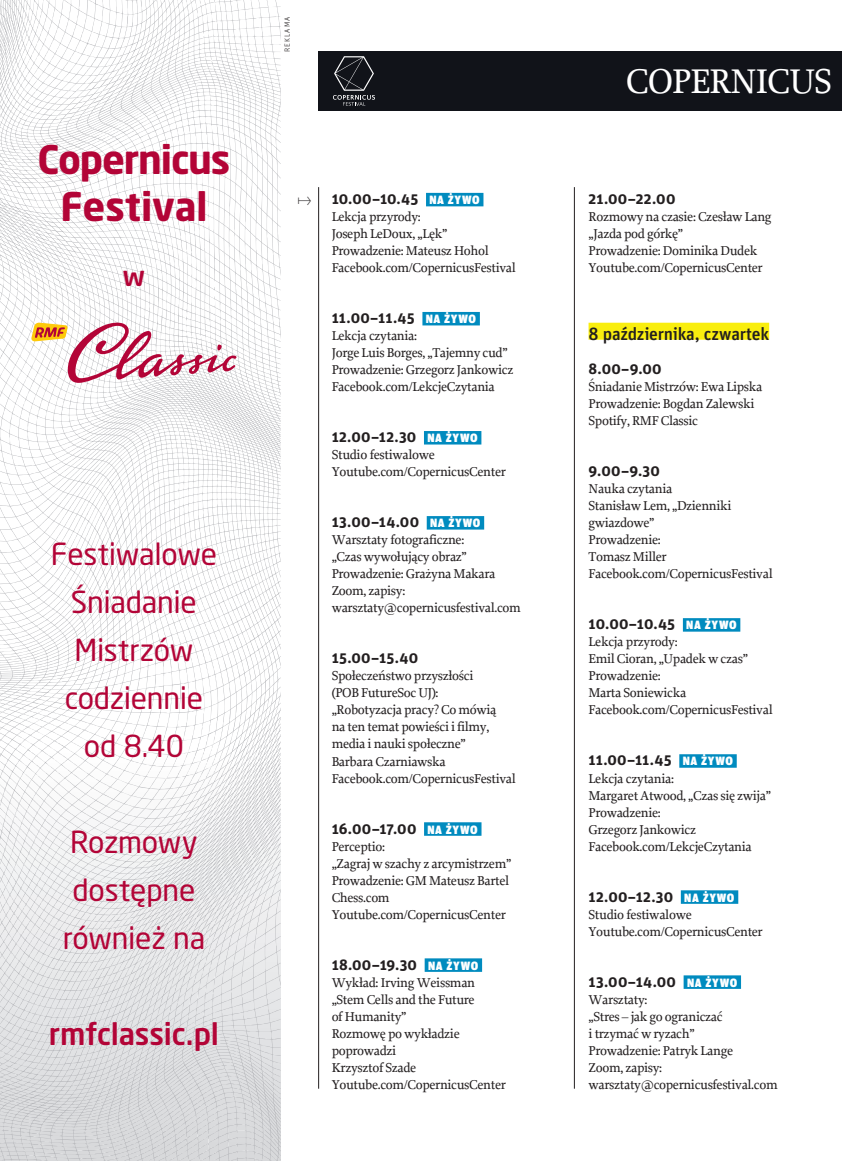
<style>
.page{position:relative;width:842px;height:1161px;background:#fff}
.page>*{position:absolute;margin:0;border:0;box-sizing:border-box;transform-origin:0 0}
.t1{font:700 39px/46.8px "Neo Sans Pro";letter-spacing:-.03em;color:#b30437;text-align:center}
.t2{font:500 36px "TP Proforma";letter-spacing:-.03em;color:#fff}
.t3{font:30px/48px "Neo Sans Pro";letter-spacing:-.01em;color:#b30437;text-align:center}
.t4{font:500 30px "Neo Sans Pro";letter-spacing:-.005em;color:#b30437}
.t5{font:500 27px "Neo Sans Pro";color:#b30437}
.t6{font:500 17.7px "Unit Pro";letter-spacing:-.015em;color:#231f20}
.t7{font:700 15px "Unit Pro";letter-spacing:.015em;color:#231f20}
.t8{font:500 13.5px/17px "TP Proforma";letter-spacing:-.03em;color:#231f20}
.t9{font:500 13.35px "TP Proforma";color:#231f20;scale:1.05 1}
.t10{font:300 7.5px "Unit Pro";letter-spacing:.12em;color:#231f20}
.s1{font-weight:900;font-size:12px;color:#fff}
</style>
<div class="page">
<svg style="left:22px;top:779px;width:259px;height:382px"></svg>
<img style="left:221px;top:779px;width:58px;height:134px">
<img style="left:221px;top:913px;width:60px;height:133px">
<img style="left:0;top:0;width:22px;height:1161px">
<img style="left:216px;top:0;width:65px;height:779px">
<img style="left:86px;top:0;width:130px;height:26px">
<img style="left:3px;top:26px;width:218px;height:1075px">
<svg style="left:31px;top:323px;width:205px;height:60px"></svg>
<div style="left:319px;top:51px;width:523px;height:60px;background:#111319"></div>
<svg style="left:333px;top:56px;width:42px;height:50px"></svg>
<div style="left:426px;top:193px;width:57px;height:13px;background:#008bbf"></div>
<div style="left:422px;top:312px;width:58px;height:13px;background:#008bbf"></div>
<div style="left:424px;top:431px;width:57px;height:13px;background:#008bbf"></div>
<div style="left:427px;top:516px;width:57px;height:13px;background:#008bbf"></div>
<div style="left:424px;top:822px;width:57px;height:14px;background:#008bbf"></div>
<div style="left:425px;top:958px;width:57px;height:14px;background:#008bbf"></div>
<div style="left:588px;top:323px;width:181px;height:17px;background:#f9ee0e"></div>
<div style="left:683px;top:618px;width:57px;height:14px;background:#008bbf"></div>
<div style="left:679px;top:754px;width:58px;height:14px;background:#008bbf"></div>
<div style="left:681px;top:890px;width:57px;height:14px;background:#008bbf"></div>
<div style="left:684px;top:975px;width:57px;height:14px;background:#008bbf"></div>
<hr style="left:318px;top:187px;width:1px;height:902px;background:#231f20">
<hr style="left:574px;top:187px;width:1px;height:902px;background:#231f20">
<h1 class="t1" style="left:37px;top:135px;width:195px">Copernicus<br>Festival</h1>
<h3 class="t5" style="left:123px;top:259px;width:24px">w</h3>
<h3 class="t3" style="left:51px;top:530px;width:168px">Festiwalowe<br>Śniadanie<br>Mistrzów codziennie od 8.40</h3>
<h3 class="t3" style="left:63px;top:818px;width:144px">Rozmowy dostępne również na</h3>
<h3 class="t4" style="left:49px;top:1015px;width:172px">rmfclassic.pl</h3>
<p class="t10" style="left:283px;top:52px;width:36px;rotate:-90deg">REKLAMA</p>
<p class="t9" style="left:296px;top:191px;width:16px">ģ</p>
<p class="t7" style="left:332px;top:189px;width:149px">10.00–10.45 <span class="s1">NA ŻYWO</span></p>
<p class="t8" style="left:332px;top:208px;width:186px">Lekcja przyrody:<br>Joseph LeDoux, „Lęk”<br>Prowadzenie: Mateusz Hohol<br>Facebook.com/CopernicusFestival</p>
<p class="t7" style="left:332px;top:308px;width:146px">11.00–11.45 <span class="s1">NA ŻYWO</span></p>
<p class="t8" style="left:332px;top:327px;width:183px">Lekcja czytania:<br>Jorge Luis Borges, „Tajemny cud”<br>Prowadzenie: Grzegorz Jankowicz<br>Facebook.com/LekcjeCzytania</p>
<p class="t7" style="left:332px;top:427px;width:147px">12.00–12.30 <span class="s1">NA ŻYWO</span></p>
<p class="t8" style="left:332px;top:446px;width:176px">Studio festiwalowe<br>Youtube.com/CopernicusCenter</p>
<p class="t7" style="left:332px;top:512px;width:150px">13.00–14.00 <span class="s1">NA ŻYWO</span></p>
<p class="t8" style="left:332px;top:531px;width:191px">Warsztaty fotograficzne:<br>„Czas wywołujący obraz”<br>Prowadzenie: Grażyna Makara<br>Zoom, zapisy: warsztaty@copernicusfestival.com</p>
<p class="t7" style="left:332px;top:648px;width:88px">15.00–15.40</p>
<p class="t8" style="left:332px;top:667px;width:186px">Społeczeństwo przyszłości<br>(POB FutureSoc UJ):<br>„Robotyzacja pracy? Co mówią<br>na ten temat powieści i filmy, media i nauki społeczne”<br>Barbara Czarniawska<br>Facebook.com/CopernicusFestival</p>
<p class="t7" style="left:332px;top:818px;width:147px">16.00–17.00 <span class="s1">NA ŻYWO</span></p>
<p class="t8" style="left:332px;top:837px;width:181px">Perceptio:<br>„Zagraj w szachy z arcymistrzem”<br>Prowadzenie: GM Mateusz Bartel<br>Chess.com<br>Youtube.com/CopernicusCenter</p>
<p class="t7" style="left:332px;top:954px;width:148px">18.00–19.30 <span class="s1">NA ŻYWO</span></p>
<p class="t8" style="left:332px;top:973px;width:176px">Wykład: Irving Weissman „Stem Cells and the Future<br>of Humanity”<br>Rozmowę po wykładzie poprowadzi<br>Krzysztof Szade<br>Youtube.com/CopernicusCenter</p>
<h2 class="t2" style="left:626px;top:59px;width:208px">COPERNICUS</h2>
<p class="t7" style="left:588px;top:189px;width:88px">21.00–22.00</p>
<p class="t8" style="left:588px;top:208px;width:184px">Rozmowy na czasie: Czesław Lang „Jazda pod górkę”<br>Prowadzenie: Dominika Dudek<br>Youtube.com/CopernicusCenter</p>
<h3 class="t6" style="left:588px;top:323px;width:182px">8 października, czwartek</h3>
<p class="t7" style="left:588px;top:359px;width:75px">8.00–9.00</p>
<p class="t8" style="left:588px;top:378px;width:175px">Śniadanie Mistrzów: Ewa Lipska<br>Prowadzenie: Bogdan Zalewski<br>Spotify, RMF Classic</p>
<p class="t7" style="left:588px;top:461px;width:73px">9.00–9.30</p>
<p class="t8" style="left:588px;top:480px;width:186px">Nauka czytania<br>Stanisław Lem, „Dzienniki gwiazdowe”<br>Prowadzenie:<br>Tomasz Miller<br>Facebook.com/CopernicusFestival</p>
<p class="t7" style="left:588px;top:614px;width:149px">10.00–10.45 <span class="s1">NA ŻYWO</span></p>
<p class="t8" style="left:588px;top:633px;width:186px">Lekcja przyrody:<br>Emil Cioran, „Upadek w czas”<br>Prowadzenie:<br>Marta Soniewicka<br>Facebook.com/CopernicusFestival</p>
<p class="t7" style="left:588px;top:750px;width:146px">11.00–11.45 <span class="s1">NA ŻYWO</span></p>
<p class="t8" style="left:588px;top:769px;width:184px">Lekcja czytania:<br>Margaret Atwood, „Czas się zwija”<br>Prowadzenie:<br>Grzegorz Jankowicz<br>Facebook.com/LekcjeCzytania</p>
<p class="t7" style="left:588px;top:886px;width:147px">12.00–12.30 <span class="s1">NA ŻYWO</span></p>
<p class="t8" style="left:588px;top:905px;width:176px">Studio festiwalowe<br>Youtube.com/CopernicusCenter</p>
<p class="t7" style="left:588px;top:971px;width:150px">13.00–14.00 <span class="s1">NA ŻYWO</span></p>
<p class="t8" style="left:588px;top:990px;width:191px">Warsztaty:<br>„Stres – jak go ograniczać<br>i trzymać w ryzach”<br>Prowadzenie: Patryk Lange<br>Zoom, zapisy: warsztaty@copernicusfestival.com</p>
</div>
